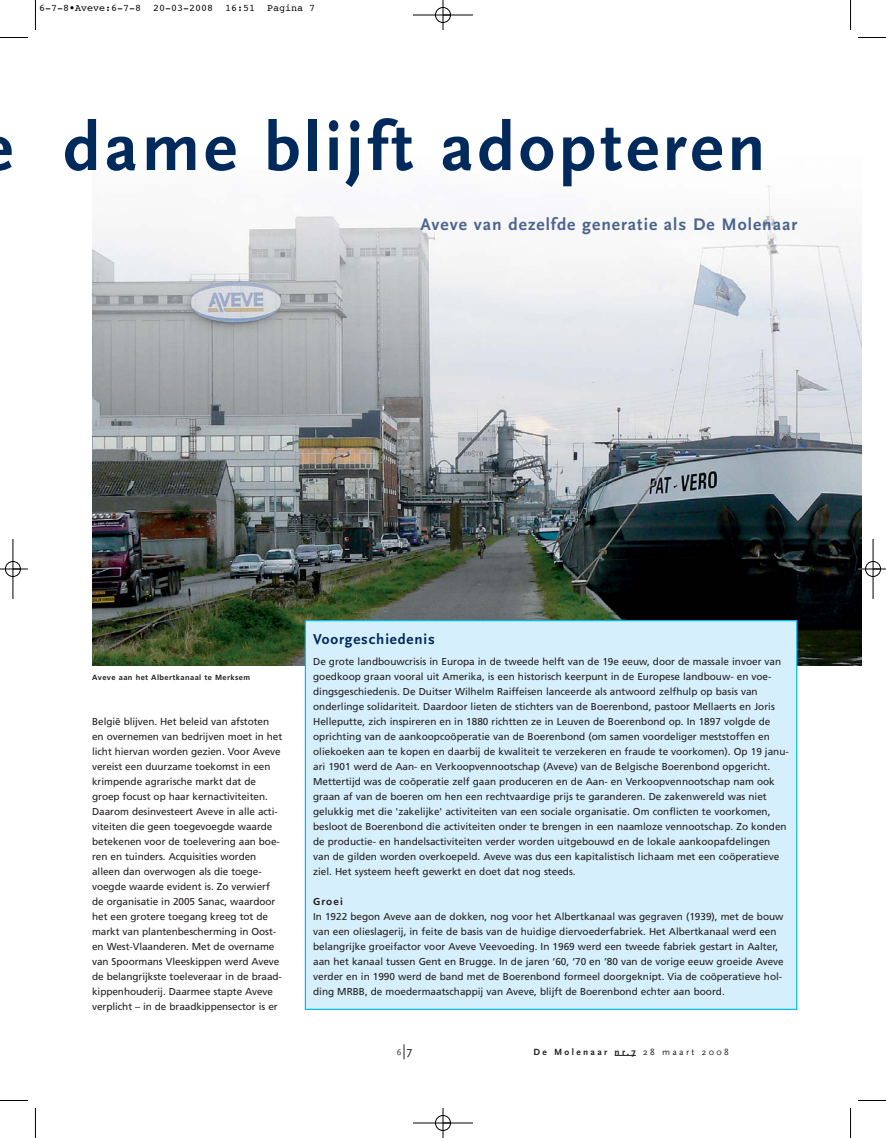
<style>
.page{position:relative;width:886px;height:1138px;background:#fff}
.page>*{position:absolute;margin:0;border:0;box-sizing:border-box;transform-origin:0 0}
.t1{font:700 70px "Scala Sans";letter-spacing:.055em;color:#002a5c}
.t2{font:700 17.5px "Scala Sans";letter-spacing:.055em;color:#4b648f}
.t3{font:700 15px "Scala Sans";letter-spacing:.055em;color:#002a5c}
.t4{font:10px/15px "Frutiger";color:#231f20}
.t5{font:10px "Courier";color:#000}
.t6{font:700 9.38px "Scala Sans";letter-spacing:.25em;color:#231f20}
.t7{font:8.75px "Scala Sans";color:#231f20}
.t8{font:700 7.5px "Frutiger";letter-spacing:.055em;color:#231f20}
.s1{font-weight:700}
.s2{font-size:12.5px}
.s3{font-weight:400}
</style>
<div class="page">
<img style="left:92px;top:485px;width:769px;height:180px">
<img style="left:92px;top:185px;width:769px;height:300px">
<svg style="left:615px;top:1055px;width:21px;height:1px"></svg>
<svg style="left:404px;top:1044px;width:1px;height:15px"></svg>
<div style="left:306px;top:621px;width:490px;height:388px;background:#d5effc"></div>
<hr style="left:35px;top:0;width:1px;height:30px;background:#000">
<svg style="left:0;top:37px;width:28px;height:1px"></svg>
<hr style="left:850px;top:0;width:1px;height:30px;background:#000">
<svg style="left:858px;top:37px;width:28px;height:1px"></svg>
<hr style="left:35px;top:1108px;width:1px;height:30px;background:#000">
<svg style="left:0;top:1100px;width:28px;height:1px"></svg>
<hr style="left:850px;top:1108px;width:1px;height:30px;background:#000">
<svg style="left:858px;top:1100px;width:28px;height:1px"></svg>
<hr style="left:413px;top:15px;width:60px;height:1px;background:#000">
<hr style="left:413px;top:1123px;width:60px;height:1px;background:#000">
<hr style="left:13px;top:539px;width:1px;height:60px;background:#000">
<hr style="left:873px;top:539px;width:1px;height:60px;background:#000">
<hr style="left:443px;top:0;width:1px;height:30px;background:#000">
<hr style="left:443px;top:1108px;width:1px;height:30px;background:#000">
<svg style="left:0;top:569px;width:28px;height:1px"></svg>
<svg style="left:858px;top:569px;width:28px;height:1px"></svg>
<div style="left:435px;top:7px;width:16px;height:16px;border:1px solid #000;border-radius:50%"></div>
<div style="left:435px;top:1115px;width:16px;height:16px;border:1px solid #000;border-radius:50%"></div>
<div style="left:5px;top:561px;width:16px;height:16px;border:1px solid #000;border-radius:50%"></div>
<div style="left:865px;top:561px;width:16px;height:16px;border:1px solid #000;border-radius:50%"></div>
<p class="t5" style="left:39px;top:4px;width:278px">6-7-8•Aveve:6-7-8 20-03-2008 16:51 Pagina 7</p>
<p class="t1" style="left:63px;top:119px;width:703px">dame blijft adopteren</p>
<p class="t2" style="left:420px;top:217px;width:378px">Aveve van dezelfde generatie als De Molenaar</p>
<p class="t8" style="left:92px;top:674px;width:159px">Aveve aan het Albertkanaal te Merksem</p>
<p class="t4" style="left:92px;top:715px;width:192px">België blijven. Het beleid van afstoten en overnemen van bedrijven moet in het licht hiervan worden gezien. Voor Aveve vereist een duurzame toekomst in een krimpende agrarische markt dat de groep focust op haar kernactiviteiten.<br>Daarom desinvesteert Aveve in alle acti&shy;viteiten die geen toegevoegde waarde betekenen voor de toelevering aan boe&shy;ren en tuinders. Acquisities worden alleen dan overwogen als die toege&shy;voegde waarde evident is. Zo verwierf de organisatie in 2005 Sanac, waardoor het een grotere toegang kreeg tot de markt van plantenbescherming in Oost&shy;en West-Vlaanderen. Met de overname van Spoormans Vleeskippen werd Aveve de belangrijkste toeleveraar in de braad&shy;kippenhouderij. Daarmee stapte Aveve verplicht – in de braadkippensector is er</p>
<p class="t3" style="left:313px;top:633px;width:123px">Voorgeschiedenis</p>
<p class="t4" style="left:313px;top:655px;width:477px">De grote landbouwcrisis in Europa in de tweede helft van de 19e eeuw, door de massale invoer van goedkoop graan vooral uit Amerika, is een historisch keerpunt in de Europese landbouw- en voe&shy;dingsgeschiedenis. De Duitser Wilhelm Raiffeisen lanceerde als antwoord zelfhulp op basis van onderlinge solidariteit. Daardoor lieten de stichters van de Boerenbond, pastoor Mellaerts en Joris Helleputte, zich inspireren en in 1880 richtten ze in Leuven de Boerenbond op. In 1897 volgde de oprichting van de aankoopcoöperatie van de Boerenbond (om samen voordeliger meststoffen en oliekoeken aan te kopen en daarbij de kwaliteit te verzekeren en fraude te voorkomen). Op 19 janu&shy;ari 1901 werd de Aan- en Verkoopvennootschap (Aveve) van de Belgische Boerenbond opgericht.<br>Mettertijd was de coöperatie zelf gaan produceren en de Aan- en Verkoopvennootschap nam ook graan af van de boeren om hen een rechtvaardige prijs te garanderen. De zakenwereld was niet gelukkig met die 'zakelijke' activiteiten van een sociale organisatie. Om conflicten te voorkomen, besloot de Boerenbond die activiteiten onder te brengen in een naamloze vennootschap. Zo konden de productie- en handelsactiviteiten verder worden uitgebouwd en de lokale aankoopafdelingen van de gilden worden overkoepeld. Aveve was dus een kapitalistisch lichaam met een coöperatieve ziel. Het systeem heeft gewerkt en doet dat nog steeds.</p>
<p class="t4" style="left:313px;top:895px;width:472px"><span class="s1">Groei<br></span>In 1922 begon Aveve aan de dokken, nog voor het Albertkanaal was gegraven (1939), met de bouw van een olieslagerij, in feite de basis van de huidige diervoederfabriek. Het Albertkanaal werd een belangrijke groeifactor voor Aveve Veevoeding. In 1969 werd een tweede fabriek gestart in Aalter, aan het kanaal tussen Gent en Brugge. In de jaren ‘60, ‘70 en ’80 van de vorige eeuw groeide Aveve verder en in 1990 werd de band met de Boerenbond formeel doorgeknipt. Via de coöperatieve hol&shy;ding MRBB, de moedermaatschappij van Aveve, blijft de Boerenbond echter aan boord.</p>
<p class="t7" style="left:397px;top:1049px;width:17px">6 <span class="s2">7</span></p>
<p class="t6" style="left:533px;top:1048px;width:197px">De Molenaar nr.7 <span class="s3">28 maart 2008</span></p>
</div>
